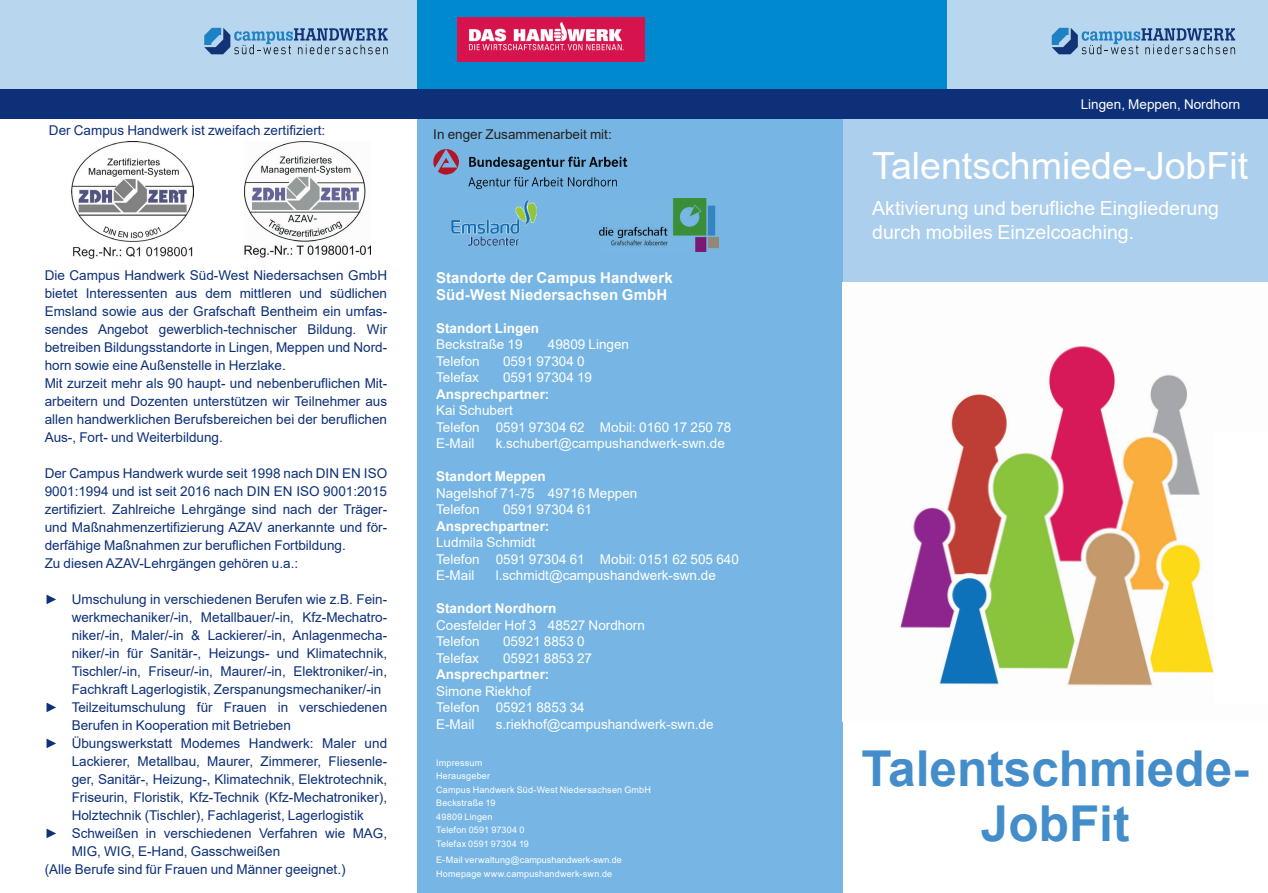
<style>
.page{position:relative;width:1268px;height:893px;background:#fff}
.page>*{position:absolute;margin:0;border:0;box-sizing:border-box;transform-origin:0 0}
.t1{font:700 49.5px/55.5px "Arial";color:#448dcb;text-align:center}
.t2{font:37.5px "Arial";color:#fff}
.t3{font:19.5px/23.4px "Arial";color:#fff}
.t4{font:700 15px/16.5px "Arial";letter-spacing:.01em;color:#fff}
.t5{font:13.5px/18px "Arial";color:#0d3079}
.t6{font:13.5px/16.5px "Arial";color:#fff}
.t7{font:700 13.5px "Arial";color:#fff}
.t8{font:13.5px "Arial";color:#231f20}
.t9{font:9px/13.5px "Arial";letter-spacing:.02em;color:#fff}
.s1{font-size:39px}
</style>
<div class="page">
<div style="left:842px;top:119px;width:425px;height:164px;background:#accfed"></div>
<div style="left:842px;top:0;width:425px;height:89px;background:#b9d6ef"></div>
<div style="left:0;top:0;width:425px;height:89px;background:#b9d6ef"></div>
<div style="left:417px;top:0;width:529px;height:89px;background:#0089cf"></div>
<div style="left:0;top:89px;width:1267px;height:30px;background:#0d3079"></div>
<div style="left:417px;top:119px;width:425px;height:774px;background:#77b6e4"></div>
<svg style="left:204px;top:28px;width:183px;height:26px"></svg>
<svg style="left:1051px;top:28px;width:183px;height:26px"></svg>
<img style="left:451px;top:200px;width:86px;height:46px">
<img style="left:457px;top:17px;width:187px;height:45px">
<img style="left:900px;top:346px;width:314px;height:340px">
<svg style="left:468px;top:177px;width:148px;height:12px"></svg>
<svg style="left:469px;top:156px;width:158px;height:14px"></svg>
<svg style="left:433px;top:149px;width:26px;height:26px"></svg>
<img style="left:599px;top:199px;width:118px;height:52px">
<img style="left:71px;top:142px;width:122px;height:116px">
<img style="left:244px;top:142px;width:127px;height:116px">
<p class="t5" style="left:49px;top:121px;width:278px">Der Campus Handwerk ist zweifach zertifiziert:</p>
<p class="t8" style="left:433px;top:125px;width:180px">In enger Zusammenarbeit mit:</p>
<p class="t5" style="left:45px;top:266px;width:344px">Die Campus Handwerk Süd-West Niedersachsen GmbH bietet Interessenten aus dem mittleren und südlichen Emsland sowie aus der Grafschaft Bentheim ein umfas&shy;sendes Angebot gewerblich-technischer Bildung. Wir betreiben Bildungsstandorte in Lingen, Meppen und Nord&shy;horn sowie eine Außenstelle in Herzlake.<br>Mit zurzeit mehr als 90 haupt- und nebenberuflichen Mit&shy;arbeitern und Dozenten unterstützen wir Teilnehmer aus allen handwerklichen Berufsbereichen bei der beruflichen Aus-, Fort- und Weiterbildung.</p>
<p class="t5" style="left:45px;top:464px;width:344px">Der Campus Handwerk wurde seit 1998 nach DIN EN ISO 9001:1994 und ist seit 2016 nach DIN EN ISO 9001:2015 zertifiziert. Zahlreiche Lehrgänge sind nach der Träger&shy;und Maßnahmenzertifizierung AZAV anerkannte und för&shy;derfähige Maßnahmen zur beruflichen Fortbildung.<br>Zu diesen AZAV-Lehrgängen gehören u.a.:</p>
<p class="t5" style="left:45px;top:590px;width:344px">► Umschulung in verschiedenen Berufen wie z.B. Fein-</p>
<p class="t5" style="left:72px;top:608px;width:317px">werkmechaniker/-in, Metallbauer/-in, Kfz-Mechatro-</p>
<p class="t5" style="left:72px;top:626px;width:317px">niker/-in, Maler/-in &amp; Lackierer/-in, Anlagenmecha-</p>
<p class="t5" style="left:72px;top:644px;width:317px">niker/-in für Sanitär-, Heizungs- und Klimatechnik,</p>
<p class="t5" style="left:72px;top:662px;width:317px">Tischler/-in, Friseur/-in, Maurer/-in, Elektroniker/-in,</p>
<p class="t5" style="left:72px;top:680px;width:311px">Fachkraft Lagerlogistik, Zerspanungsmechaniker/-in</p>
<p class="t5" style="left:45px;top:698px;width:344px">► Teilzeitumschulung für Frauen in verschiedenen</p>
<p class="t5" style="left:72px;top:716px;width:221px">Berufen in Kooperation mit Betrieben</p>
<p class="t5" style="left:45px;top:734px;width:344px">► Übungswerkstatt Modemes Handwerk: Maler und</p>
<p class="t5" style="left:72px;top:752px;width:317px">Lackierer, Metallbau, Maurer, Zimmerer, Fliesenle-</p>
<p class="t5" style="left:72px;top:770px;width:317px">ger, Sanitär-, Heizung-, Klimatechnik, Elektrotechnik,</p>
<p class="t5" style="left:72px;top:788px;width:317px">Friseurin, Floristik, Kfz-Technik (Kfz-Mechatroniker),</p>
<p class="t5" style="left:72px;top:806px;width:293px">Holztechnik (Tischler), Fachlagerist, Lagerlogistik</p>
<p class="t5" style="left:45px;top:824px;width:344px">► Schweißen in verschiedenen Verfahren wie MAG,</p>
<p class="t5" style="left:72px;top:842px;width:210px">MIG, WIG, E-Hand, Gasschweißen</p>
<p class="t5" style="left:45px;top:860px;width:302px">(Alle Berufe sind für Frauen und Männer geeignet.)</p>
<p class="t4" style="left:436px;top:270px;width:238px">Standorte der Campus Handwerk<br>Süd-West Niedersachsen GmbH</p>
<p class="t7" style="left:436px;top:318px;width:104px">Standort Lingen</p>
<p class="t6" style="left:436px;top:336px;width:88px">Beckstraße 19</p>
<p class="t6" style="left:547px;top:336px;width:83px">49809 Lingen</p>
<p class="t6" style="left:436px;top:353px;width:45px">Telefon</p>
<p class="t6" style="left:503px;top:353px;width:83px">0591 97304 0</p>
<p class="t6" style="left:436px;top:369px;width:44px">Telefax</p>
<p class="t6" style="left:503px;top:369px;width:90px">0591 97304 19</p>
<p class="t7" style="left:436px;top:384px;width:115px">Ansprechpartner:</p>
<p class="t6" style="left:436px;top:402px;width:297px">Kai Schubert<br>Telefon 0591 97304 62 Mobil: 0160 17 250 78<br>E-Mail</p>
<p class="t6" style="left:495px;top:435px;width:231px">k.schubert@campushandwerk-swn.de</p>
<p class="t7" style="left:436px;top:467px;width:111px">Standort Meppen</p>
<p class="t6" style="left:436px;top:485px;width:203px">Nagelshof 71-75 49716 Meppen<br>Telefon</p>
<p class="t6" style="left:503px;top:501px;width:90px">0591 97304 61</p>
<p class="t7" style="left:436px;top:516px;width:115px">Ansprechpartner:</p>
<p class="t6" style="left:436px;top:534px;width:304px">Ludmila Schmidt<br>Telefon 0591 97304 61 Mobil: 0151 62 505 640<br>E-Mail</p>
<p class="t6" style="left:495px;top:567px;width:222px">l.schmidt@campushandwerk-swn.de</p>
<p class="t7" style="left:436px;top:599px;width:122px">Standort Nordhorn</p>
<p class="t6" style="left:436px;top:617px;width:210px">Coesfelder Hof 3 48527 Nordhorn<br>Telefon</p>
<p class="t6" style="left:503px;top:633px;width:83px">05921 8853 0</p>
<p class="t6" style="left:436px;top:650px;width:44px">Telefax</p>
<p class="t6" style="left:503px;top:650px;width:90px">05921 8853 27</p>
<p class="t7" style="left:436px;top:665px;width:115px">Ansprechpartner:</p>
<p class="t6" style="left:436px;top:683px;width:150px">Simone Riekhof<br>Telefon 05921 8853 34<br>E-Mail</p>
<p class="t6" style="left:495px;top:716px;width:219px">s.riekhof@campushandwerk-swn.de</p>
<p class="t9" style="left:436px;top:756px;width:216px">Impressum<br>Herausgeber<br>Campus Handwerk Süd-West Niedersachsen GmbH<br>Beckstraße 19<br>49809 Lingen<br>Telefon 0591 97304 0<br>Telefax 0591 97304 19</p>
<p class="t9" style="left:436px;top:853px;width:187px">E-Mail verwaltung@campushandwerk-swn.de<br>Homepage www.campushandwerk-swn.de</p>
<p class="t6" style="left:1080px;top:96px;width:161px">Lingen, Meppen, Nordhorn</p>
<h2 class="t2" style="left:872px;top:140px;width:377px">Talentschmiede<span class="s1">-</span>JobFit</h2>
<h3 class="t3" style="left:872px;top:197px;width:348px">Aktivierung und berufliche Eingliederung durch mobiles Einzelcoaching.</h3>
<h1 class="t1" style="left:861px;top:741px;width:388px">Talentschmiede-<br>JobFit</h1>
</div>
